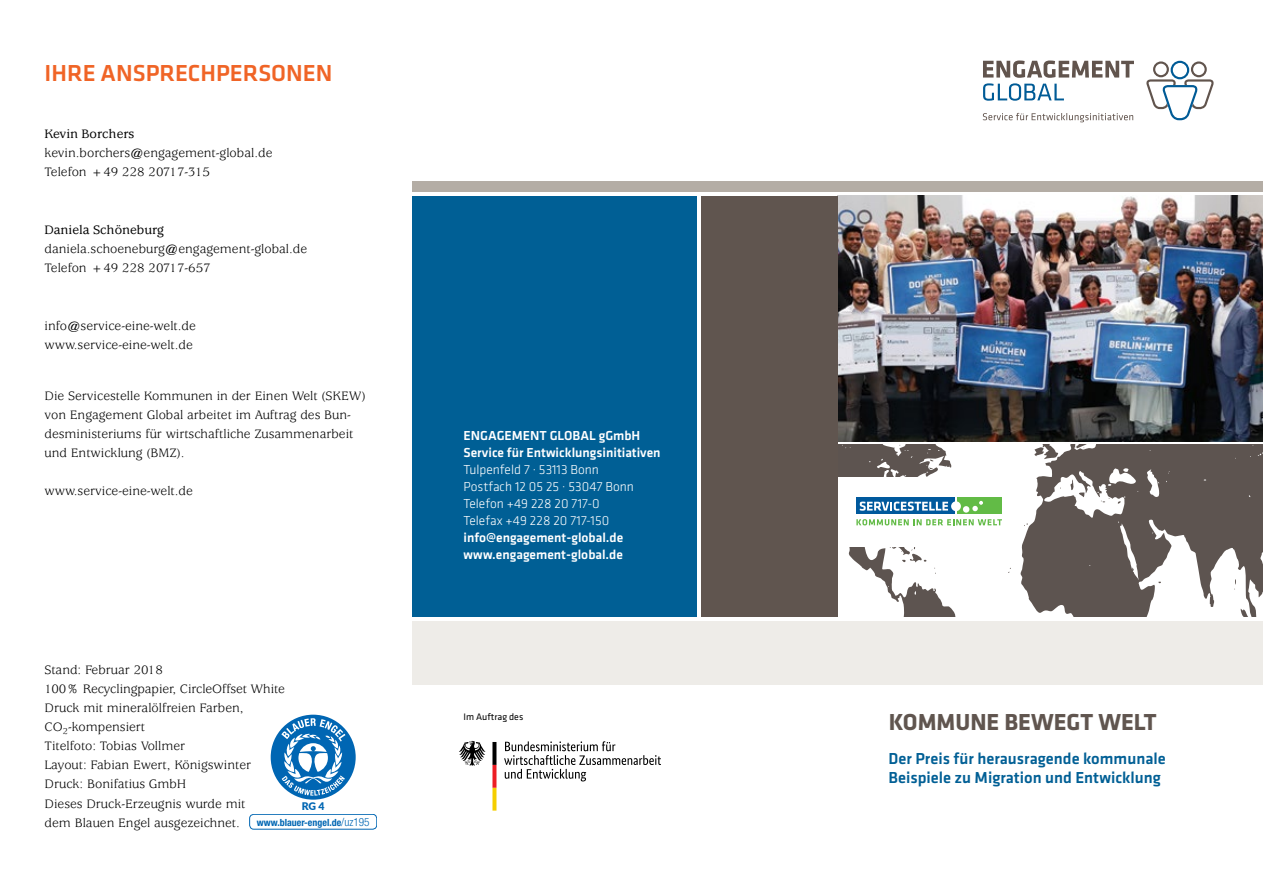
<style>
.page{position:relative;width:1263px;height:893px;background:#fff}
.page>*{position:absolute;margin:0;border:0;box-sizing:border-box;transform-origin:0 0}
.Head{font:500 24px "Klavika Basic";color:#f06426}
.t1{font:700 24px "Klavika Basic";color:#60554f}
.t2{font:500 16.5px/19.2px "Klavika Basic";color:#005f95}
.Ohne_Abstand{font:13.5px/19.2px "Usherwood Std";color:#000}
.Impressum_Medium{font:500 13.5px "Klavika Basic";color:#fff}
.Impressum_Light{font:300 13.5px "Klavika Basic";color:#fff}
.Ohne_Abstand-2{font:500 13.5px "Usherwood Std";color:#000}
.Copyhead{font:500 13.5px "Usherwood Std";color:#000}
.t3{font:900 10.5px "Lato";color:#0066b3}
.t4{font:700 condensed 9.9px "Helvetica Neue";color:#0066b3}
.t5{font:9.75px "Klavika Basic";color:#000}
.s1{font-weight:300;font-size:11.25px}
</style>
<div class="page">
<svg style="left:838px;top:444px;width:425px;height:173px;fill:#5d5450"></svg>
<svg style="left:1146px;top:61px;width:67px;height:59px"></svg>
<svg style="left:983px;top:60px;width:151px;height:41px"></svg>
<svg style="left:983px;top:113px;width:150px;height:9px"></svg>
<div style="left:412px;top:621px;width:851px;height:64px;background:#eeece8"></div>
<img style="left:838px;top:196px;width:425px;height:246px">
<div style="left:412px;top:181px;width:851px;height:10px;background:#b4ada5"></div>
<div style="left:412px;top:196px;width:285px;height:421px;background:#005f95"></div>
<div style="left:838px;top:477px;width:182px;height:69px;background:#fff"></div>
<div style="left:856px;top:497px;width:99px;height:17px;background:#00599d"></div>
<div style="left:957px;top:497px;width:45px;height:17px;background:#62bb46"></div>
<div style="left:951px;top:501px;width:10px;height:10px;background:#fff;border-radius:50%"></div>
<div style="left:963px;top:506px;width:6px;height:7px;background:#fff;border-radius:50%"></div>
<svg style="left:972px;top:501px;width:11px;height:10px"></svg>
<svg style="left:860px;top:502px;width:88px;height:9px"></svg>
<svg style="left:856px;top:519px;width:146px;height:6px"></svg>
<div style="left:702px;top:196px;width:136px;height:421px;background:#60554f"></div>
<svg style="left:271px;top:715px;width:85px;height:85px"></svg>
<div style="left:249px;top:814px;width:128px;height:15px;border:1px solid #0066b3;border-radius:4px"></div>
<svg style="left:504px;top:741px;width:157px;height:40px"></svg>
<svg style="left:459px;top:741px;width:26px;height:25px"></svg>
<svg style="left:492px;top:742px;width:4px;height:69px"></svg>
<h1 class="Head" style="left:45px;top:57px;width:289px">IHRE ANSPRECHPERSONEN</h1>
<h2 class="Copyhead" style="left:45px;top:126px;width:91px">Kevin Borchers</h2>
<p class="Ohne_Abstand" style="left:45px;top:144px;width:229px">kevin.borchers@engagement-global.de</p>
<p class="Ohne_Abstand" style="left:45px;top:163px;width:167px">Telefon +49 228 20717-315</p>
<p class="Ohne_Abstand-2" style="left:45px;top:222px;width:121px">Daniela Schöneburg</p>
<p class="Ohne_Abstand" style="left:45px;top:240px;width:264px">daniela.schoeneburg@engagement-global.de</p>
<p class="Ohne_Abstand" style="left:45px;top:259px;width:168px">Telefon +49 228 20717-657</p>
<p class="Ohne_Abstand" style="left:45px;top:316px;width:153px">info@service-eine-welt.de</p>
<p class="Ohne_Abstand" style="left:45px;top:335px;width:150px">www.service-eine-welt.de</p>
<p class="Ohne_Abstand" style="left:45px;top:386px;width:323px">Die Servicestelle Kommunen in der Einen Welt (SKEW) von Engagement Global arbeitet im Auftrag des Bun&shy;desministeriums für wirtschaftliche Zusammenarbeit und Entwicklung (BMZ).</p>
<p class="Ohne_Abstand" style="left:45px;top:482px;width:150px">www.service-eine-welt.de</p>
<p class="Ohne_Abstand" style="left:45px;top:660px;width:120px">Stand: Februar 2018</p>
<p class="Ohne_Abstand" style="left:45px;top:679px;width:242px">100% Recyclingpapier, CircleOffset White</p>
<p class="Ohne_Abstand" style="left:45px;top:698px;width:200px">Druck mit mineralölfreien Farben,<br>CO<sub>2</sub>-kompensiert</p>
<p class="Ohne_Abstand" style="left:45px;top:737px;width:142px">Titelfoto: Tobias Vollmer</p>
<p class="Ohne_Abstand" style="left:45px;top:756px;width:208px">Layout: Fabian Ewert, Königswinter</p>
<p class="Ohne_Abstand" style="left:45px;top:775px;width:143px">Druck: Bonifatius GmbH</p>
<p class="Ohne_Abstand" style="left:45px;top:794px;width:202px">Dieses Druck-Erzeugnis wurde mit dem Blauen Engel ausgezeichnet.</p>
<p class="t3" style="left:302px;top:798px;width:24px">RG 4</p>
<p class="t4" style="left:257px;top:816px;width:114px">www.blauer-engel.de<span class="s1">/uz195</span></p>
<p class="Impressum_Medium" style="left:463px;top:426px;width:178px">ENGAGEMENT GLOBAL gGmbH</p>
<p class="Impressum_Medium" style="left:463px;top:443px;width:199px">Service für Entwicklungsinitiativen</p>
<p class="Impressum_Light" style="left:463px;top:461px;width:137px">Tulpenfeld 7 · 53113 Bonn</p>
<p class="Impressum_Light" style="left:463px;top:479px;width:172px">Postfach 12 05 25 · 53047 Bonn</p>
<p class="Impressum_Light" style="left:463px;top:496px;width:138px">Telefon +49 228 20 717-0</p>
<p class="Impressum_Light" style="left:463px;top:513px;width:147px">Telefax +49 228 20 717-150</p>
<p class="Impressum_Medium" style="left:463px;top:529px;width:161px">info@engagement-global.de</p>
<p class="Impressum_Medium" style="left:463px;top:546px;width:161px">www.engagement-global.de</p>
<p class="t5" style="left:463px;top:710px;width:61px">Im Auftrag des</p>
<h1 class="t1" style="left:889px;top:705px;width:269px">KOMMUNE BEWEGT WELT</h1>
<h2 class="t2" style="left:888px;top:748px;width:279px">Der Preis für herausragende kommunale<br>Beispiele zu Migration und Entwicklung</h2>
</div>
